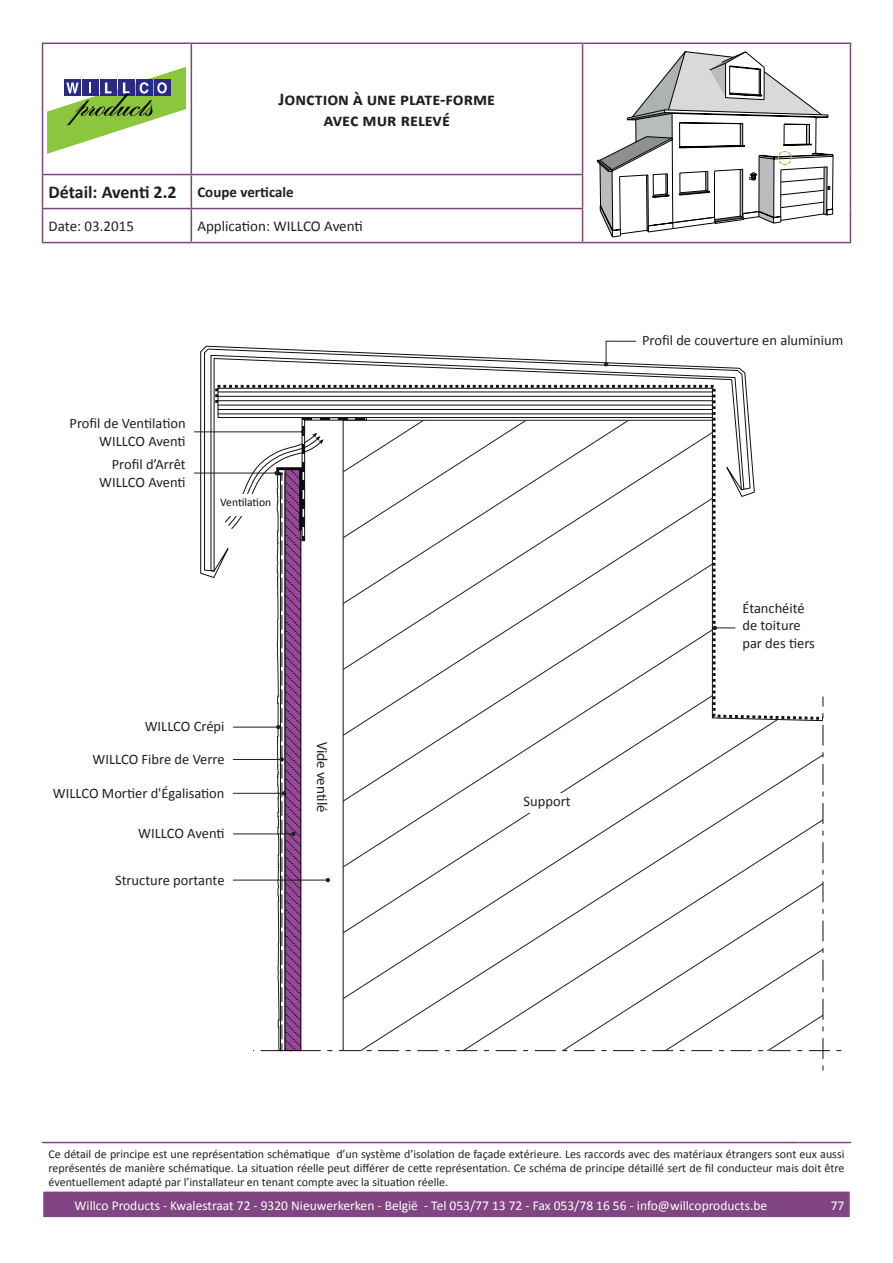
<style>
.page{position:relative;width:893px;height:1263px;background:#fff}
.page>*{position:absolute;margin:0;border:0;box-sizing:border-box;transform-origin:0 0}
.t1{font:700 18px/21.6px "Calibri";color:#231f20;text-align:center}
.t2{font:15px "Calibri";color:#231f20}
.t3{font:14.55px/17.4px "Calibri";color:#231f20;text-align:right}
.t4{font:14.55px "Myriad Pro";color:#231f20}
.t5{font:13.5px "Calibri";color:#fff}
.t6{font:12px/14.4px "Calibri";color:#231f20;text-align:justify}
.t7{font:11.55px "Calibri";letter-spacing:-.005em;color:#0e1111}
.s1{font-size:15px}
</style>
<div class="page">
<hr style="left:42px;top:1142px;width:757px;height:1px;background:#804582">
<hr style="left:799px;top:1142px;width:52px;height:1px;background:#804582">
<hr style="left:43px;top:1191px;width:756px;height:2px;background:#804582">
<hr style="left:799px;top:1191px;width:51px;height:2px;background:#804582">
<div style="left:42px;top:1192px;width:809px;height:25px;background:#804582"></div>
<svg style="left:47px;top:67px;width:139px;height:87px"></svg>
<svg style="left:200px;top:345px;width:547px;height:233px"></svg>
<svg style="left:210px;top:355px;width:535px;height:217px"></svg>
<svg style="left:214px;top:383px;width:535px;height:195px"></svg>
<svg style="left:220px;top:390px;width:491px;height:26px"></svg>
<div style="left:218px;top:388px;width:495px;height:30px;border:1px solid #0e1111"></div>
<hr style="left:218px;top:392px;width:494px;height:1px;background:#0e1111">
<hr style="left:218px;top:396px;width:494px;height:1px;background:#0e1111">
<hr style="left:218px;top:400px;width:494px;height:1px;background:#0e1111">
<hr style="left:218px;top:405px;width:494px;height:1px;background:#0e1111">
<hr style="left:218px;top:409px;width:494px;height:1px;background:#0e1111">
<hr style="left:218px;top:413px;width:494px;height:1px;background:#0e1111">
<svg style="left:604px;top:340px;width:32px;height:26px"></svg>
<hr style="left:194px;top:431px;width:109px;height:1px;background:#231f20">
<hr style="left:194px;top:473px;width:83px;height:1px;background:#231f20">
<svg style="left:224px;top:417px;width:617px;height:653px"></svg>
<svg style="left:343px;top:420px;width:480px;height:10px"></svg>
<svg style="left:343px;top:430px;width:480px;height:66px"></svg>
<svg style="left:343px;top:496px;width:480px;height:66px"></svg>
<svg style="left:343px;top:562px;width:480px;height:65px"></svg>
<svg style="left:343px;top:627px;width:480px;height:65px"></svg>
<svg style="left:343px;top:692px;width:480px;height:65px"></svg>
<svg style="left:343px;top:757px;width:480px;height:64px"></svg>
<svg style="left:343px;top:821px;width:480px;height:65px"></svg>
<svg style="left:343px;top:886px;width:480px;height:66px"></svg>
<svg style="left:343px;top:952px;width:480px;height:99px"></svg>
<div style="left:505px;top:793px;width:85px;height:20px;background:#fff"></div>
<hr style="left:42px;top:43px;width:149px;height:1px;background:#804582">
<hr style="left:42px;top:44px;width:1px;height:130px;background:#804582">
<hr style="left:191px;top:43px;width:392px;height:1px;background:#804582">
<hr style="left:191px;top:44px;width:1px;height:130px;background:#804582">
<hr style="left:583px;top:43px;width:268px;height:1px;background:#804582">
<hr style="left:582px;top:44px;width:1px;height:130px;background:#804582">
<hr style="left:850px;top:44px;width:1px;height:131px;background:#804582">
<hr style="left:42px;top:174px;width:149px;height:1px;background:#804582">
<hr style="left:42px;top:175px;width:1px;height:33px;background:#804582">
<hr style="left:191px;top:174px;width:392px;height:1px;background:#804582">
<hr style="left:191px;top:175px;width:1px;height:33px;background:#804582">
<hr style="left:582px;top:175px;width:1px;height:33px;background:#804582">
<hr style="left:850px;top:175px;width:1px;height:34px;background:#804582">
<hr style="left:850px;top:209px;width:1px;height:33px;background:#804582">
<hr style="left:42px;top:208px;width:149px;height:1px;background:#804582">
<hr style="left:42px;top:209px;width:1px;height:33px;background:#804582">
<hr style="left:191px;top:208px;width:392px;height:1px;background:#804582">
<hr style="left:191px;top:209px;width:1px;height:33px;background:#804582">
<hr style="left:582px;top:209px;width:1px;height:33px;background:#804582">
<hr style="left:42px;top:242px;width:149px;height:1px;background:#804582">
<hr style="left:191px;top:242px;width:392px;height:1px;background:#804582">
<hr style="left:583px;top:242px;width:268px;height:1px;background:#804582">
<svg style="left:597px;top:52px;width:236px;height:185px"></svg>
<h1 class="t1" style="left:279px;top:88px;width:218px">Jonction à une plate-forme avec mur relevé</h1>
<h1 class="t1" style="left:49px;top:181px;width:247px">Détail: Aventi 2.2 <span class="s1">Coupe verticale</span></h1>
<p class="t2" style="left:49px;top:217px;width:87px">Date: 03.2015</p>
<p class="t2" style="left:197px;top:217px;width:167px">Application: WILLCO Aventi</p>
<p class="t3" style="left:70px;top:415px;width:118px">Profil de Ventilation<br>WILLCO Aventi</p>
<p class="t3" style="left:99px;top:456px;width:88px">Profil d’Arrêt<br>WILLCO Aventi</p>
<p class="t7" style="left:220px;top:495px;width:53px">Ventilation</p>
<p class="t3" style="left:145px;top:717px;width:81px">WILLCO Crépi</p>
<p class="t3" style="left:93px;top:750px;width:134px">WILLCO Fibre de Verre</p>
<p class="t3" style="left:53px;top:784px;width:173px">WILLCO Mortier d'Égalisation</p>
<p class="t3" style="left:138px;top:824px;width:88px">WILLCO Aventi</p>
<p class="t3" style="left:115px;top:871px;width:111px">Structure portante</p>
<p class="t4" style="left:331px;top:742px;width:72px;rotate:90deg">Vide ventilé</p>
<p class="t3" style="left:642px;top:332px;width:203px">Profil de couverture en aluminium</p>
<p class="t3" style="left:524px;top:792px;width:49px">Support</p>
<p class="t3" style="left:742px;top:599px;width:74px;text-align:left">Étanchéité de toiture par des tiers</p>
<p class="t6" style="left:49px;top:1146px;width:797px">Ce détail de principe est une représentation schématique d’un système d’isolation de façade extérieure. Les raccords avec des matériaux étrangers sont eux aussi représentés de manière schématique. La situation réelle peut différer de cette représentation. Ce schéma de principe détaillé sert de fil conducteur mais doit être éventuellement adapté par l’installateur en tenant compte avec la situation réelle.</p>
<p class="t5" style="left:75px;top:1197px;width:694px">Willco Products - Kwalestraat 72 - 9320 Nieuwerkerken - België - Tel 053/77 13 72 - Fax 053/78 16 56 - info@willcoproducts.be</p>
<p class="t5" style="left:831px;top:1197px;width:15px">77</p>
</div>
